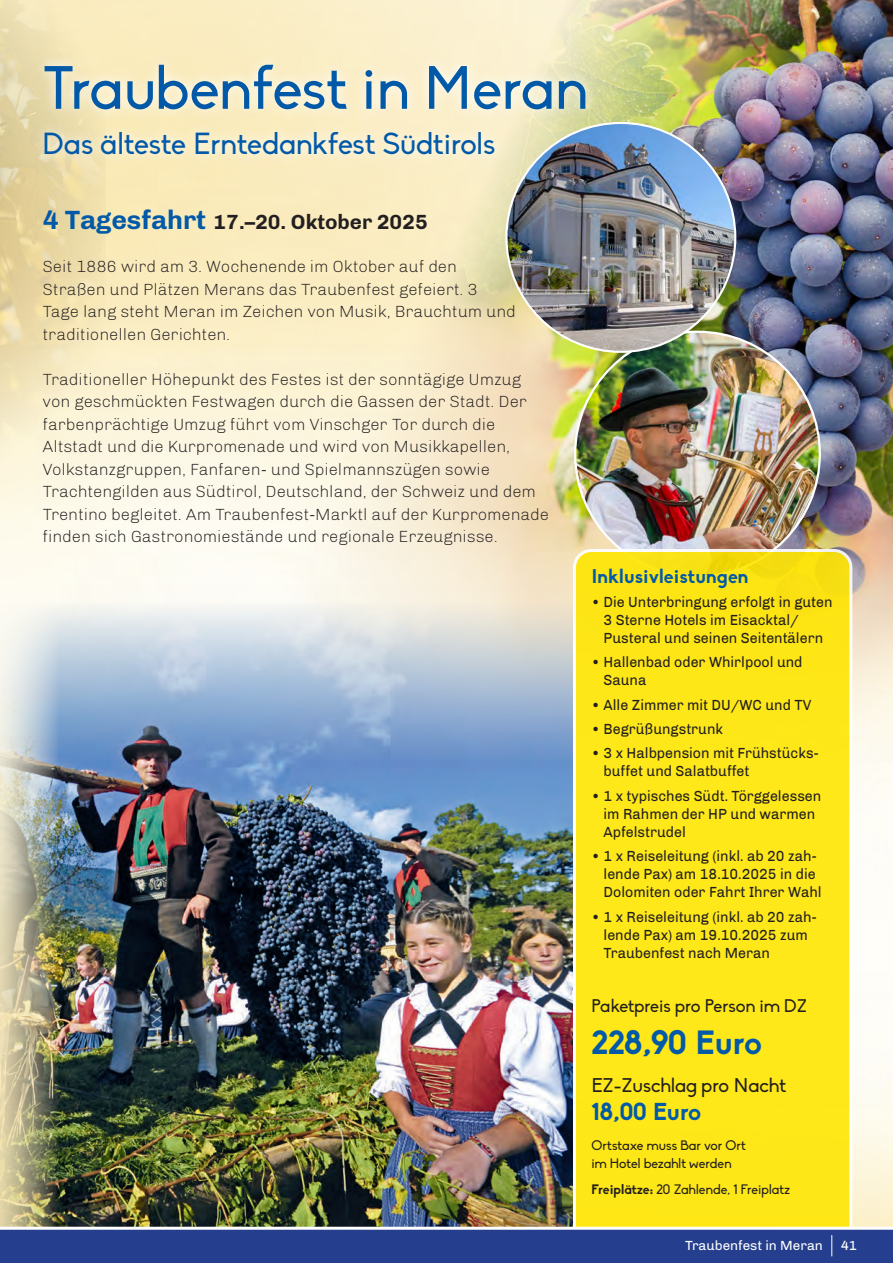
<style>
.page{position:relative;width:893px;height:1263px;background:#fff}
.page>*{position:absolute;margin:0;border:0;box-sizing:border-box;transform-origin:0 0}
.t1{font:60px "Biko";color:#0159a8}
.t2{font:700 33px "Biko";letter-spacing:-.01em;color:#0159a8}
.t3{font:30px "Biko";color:#0159a8}
.t4{font:700 24px "Biko";letter-spacing:-.015em;color:#0159a8}
.t5{font:700 21px "Arthur";color:#231f20}
.t6{font:19.5px "Biko";color:#231f20}
.t7{font:700 19.5px "Biko";color:#0159a8}
.t8{font:18px "Biko";color:#231f20}
.t9{font:300 16.5px/22.5px "Arthur";color:#231f20}
.t10{font:15px/18px "Arthur";color:#231f20;scale:.95 1}
.t11{font:13.5px/18px "Biko";color:#231f20}
.t12{font:13.5px "Arthur";color:#fff}
.s1{font-size:27px;color:#0159a8}
.s2{font-weight:700}
</style>
<div class="page">
<img style="left:0;top:648px;width:571px;height:579px">
<img style="left:0;top:0;width:34px;height:648px">
<img style="left:34px;top:0;width:859px;height:778px">
<img style="left:575px;top:332px;width:245px;height:244px;border-radius:122px">
<img style="left:506px;top:123px;width:229px;height:229px;border-radius:114px">
<div style="left:571px;top:547px;width:283px;height:680px;background:#fee819"></div>
<svg style="left:33px;top:54px;width:564px;height:112px;background:#f2e9c5"></svg>
<div style="left:0;top:1229px;width:893px;height:34px;background:#253f8e"></div>
<svg style="left:831px;top:1235px;width:1px;height:21px"></svg>
<hr style="left:0;top:1227px;width:893px;height:3px;background:#fff">
<p class="t1" style="left:43px;top:54px;width:547px">Traubenfest in Meran</p>
<p class="t3" style="left:43px;top:127px;width:454px">Das älteste Erntedankfest Südtirols</p>
<p class="t5" style="left:43px;top:209px;width:386px"><span class="s1">4 Tagesfahrt</span> 17.–20. Oktober 2025</p>
<p class="t9" style="left:43px;top:255px;width:475px">Seit 1886 wird am 3. Wochenende im Oktober auf den Straßen und Plätzen Merans das Traubenfest gefeiert. 3<br>Tage lang steht Meran im Zeichen von Musik, Brauchtum und traditionellen Gerichten.</p>
<p class="t9" style="left:43px;top:368px;width:508px">Traditioneller Höhepunkt des Festes ist der sonntägige Umzug von geschmückten Festwagen durch die Gassen der Stadt. Der farbenprächtige Umzug führt vom Vinschger Tor durch die Altstadt und die Kurpromenade und wird von Musikkapellen, Volkstanzgruppen, Fanfaren- und Spielmannszügen sowie Trachtengilden aus Südtirol, Deutschland, der Schweiz und dem Trentino begleitet. Am Traubenfest-Marktl auf der Kurpromenade finden sich Gastronomiestände und regionale Erzeugnisse.</p>
<p class="t7" style="left:591px;top:564px;width:159px">Inklusivleistungen</p>
<p class="t10" style="left:603px;top:593px;width:243px;text-indent:-12px">• Die Unterbringung erfolgt in guten<br>3 Sterne Hotels im Eisacktal/<br>Pusteral und seinen Seitentälern</p>
<p class="t10" style="left:603px;top:653px;width:211px;text-indent:-12px">• Hallenbad oder Whirlpool und<br>Sauna</p>
<p class="t10" style="left:591px;top:696px;width:233px">• Alle Zimmer mit DU/WC und TV</p>
<p class="t10" style="left:591px;top:720px;width:140px">• Begrüßungstrunk</p>
<p class="t10" style="left:603px;top:744px;width:228px;text-indent:-12px">• 3 x Halbpension mit Frühstücks&shy;buffet und Salatbuffet</p>
<p class="t10" style="left:603px;top:787px;width:231px;text-indent:-12px">• 1 x typisches Südt. Törggelessen im Rahmen der HP und warmen<br>Apfelstrudel</p>
<p class="t10" style="left:603px;top:847px;width:231px;text-indent:-12px">• 1 x Reiseleitung (inkl. ab 20 zah&shy;lende Pax) am 18.10.2025 in die<br>Dolomiten oder Fahrt Ihrer Wahl</p>
<p class="t10" style="left:603px;top:907px;width:226px;text-indent:-12px">• 1 x Reiseleitung (inkl. ab 20 zah&shy;lende Pax) am 19.10.2025 zum<br>Traubenfest nach Meran</p>
<p class="t8" style="left:591px;top:995px;width:217px">Paketpreis pro Person im DZ</p>
<p class="t2" style="left:591px;top:1022px;width:172px">228,90 Euro</p>
<p class="t6" style="left:591px;top:1074px;width:196px">EZ-Zuschlag pro Nacht</p>
<p class="t4" style="left:591px;top:1097px;width:111px">18,00 Euro</p>
<p class="t11" style="left:591px;top:1136px;width:156px">Ortstaxe muss Bar vor Ort im Hotel bezahlt werden</p>
<p class="t11" style="left:591px;top:1181px;width:200px"><span class="s2">Freiplätze:</span> 20 Zahlende, 1 Freiplatz</p>
<p class="t12" style="left:685px;top:1238px;width:139px">Traubenfest in Meran</p>
<p class="t12" style="left:841px;top:1238px;width:18px">41</p>
</div>
